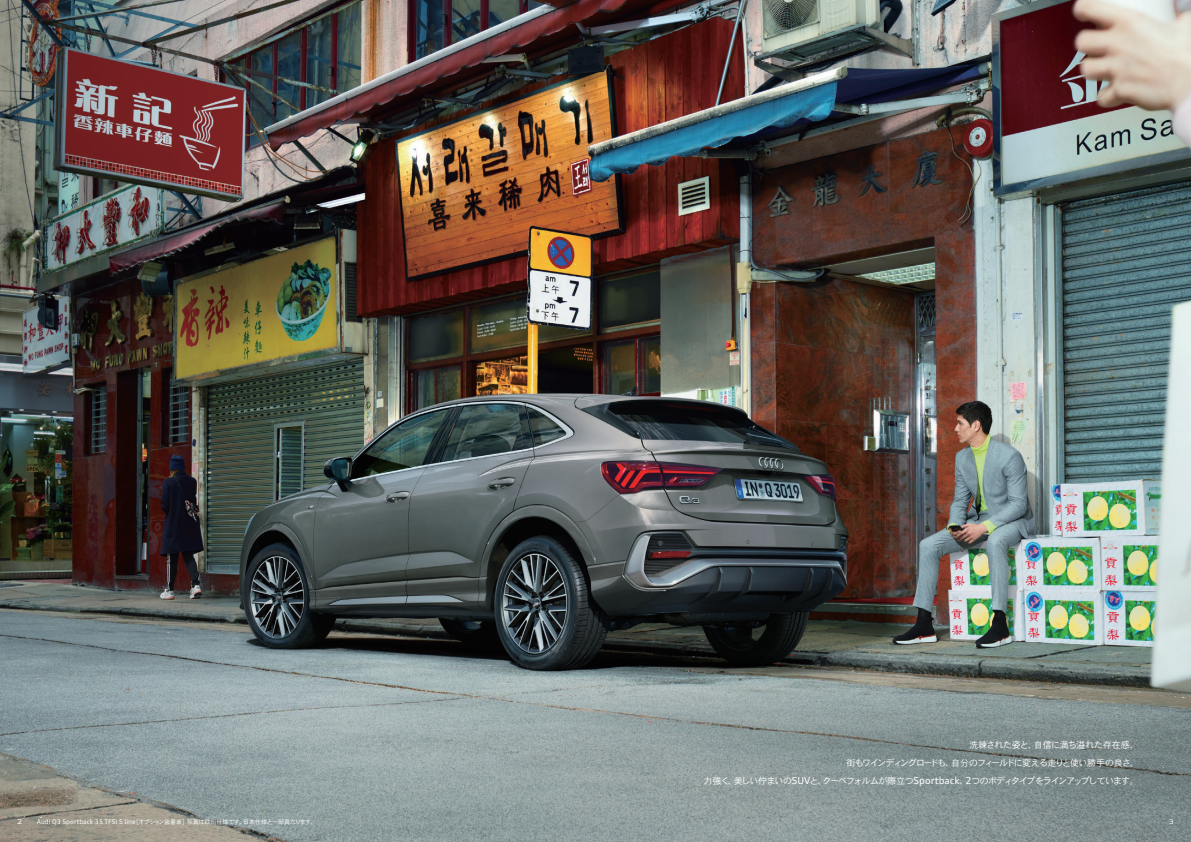
<style>
.page{position:relative;width:1191px;height:842px;background:#fff}
.page>*{position:absolute;margin:0;border:0;box-sizing:border-box;transform-origin:0 0}
.t1{font:9px "DFHS Gothic Std W3";letter-spacing:-.09em;color:#fff}
.t2{font:9px "DFHS Gothic Std W3";letter-spacing:-.045em;color:#fff}
.t3{font:expanded 6.5px "Audi Type";color:#fff}
.t4{font:6px "DFHS Gothic Std W3";letter-spacing:-.02em;color:#fff}
.s1{font-family:"Audi Type";font-size:9.7px}
.s2{font-family:"Audi Type";font-size:6.5px}
</style>
<div class="page">
<img style="left:0;top:0;width:1191px;height:842px">
<p class="t2" style="left:969px;top:740px;width:171px">洗練された姿と、自信に満ち溢れた存在感。</p>
<p class="t1" style="left:846px;top:758px;width:294px">街もワインディングロードも、自分のフィールドに変える走りと使い勝手の良さ。</p>
<p class="t1" style="left:703px;top:776px;width:437px">力強く、美しい佇まいの<span class="s1">SUV</span>と、クーペフォルムが際立つ<span class="s1">Sportback</span>、<span class="s1">2</span>つのボディタイプをラインアップしています。</p>
<p class="t3" style="left:17px;top:818px;width:7px">2</p>
<p class="t4" style="left:37px;top:819px;width:281px"><span class="s2">Audi Q3 Sportback 35 TFSI S line</span>［オプション装着車］写真は欧州仕様です。日本仕様と一部異なります。</p>
<p class="t3" style="left:1168px;top:818px;width:7px">3</p>
</div>
